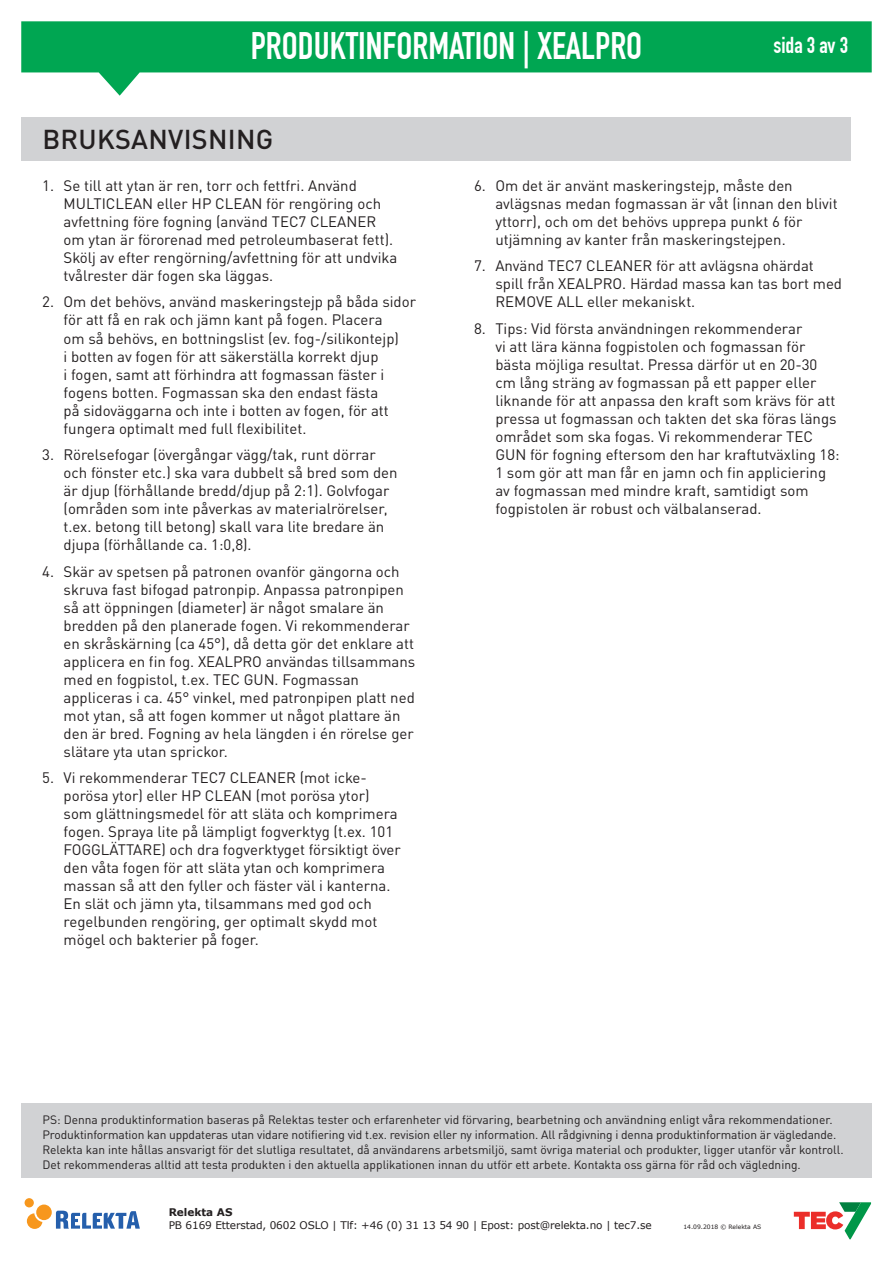
<style>
.page{position:relative;width:893px;height:1263px;background:#fff}
.page>*{position:absolute;margin:0;border:0;box-sizing:border-box;transform-origin:0 0}
.t1{font:37.5px "DIN Engschrift LT";color:#fff}
.Titler{font:500 27px "DIN Pro";letter-spacing:.01em;color:#231f20}
.t2{font:22.5px "DIN Engschrift LT";color:#fff}
.t3{font:15px/18px "DIN Pro";color:#231f20}
.t4{font:12px/15px "DIN Pro";color:#231f20}
.t5{font:10.5px "Verdana";letter-spacing:-.01em;color:#231f20}
.t6{font:700 10.5px "Verdana";color:#231f20}
.t7{font:6px "Verdana";color:#231f20}
</style>
<div class="page">
<svg style="left:27px;top:1213px;width:15px;height:16px"></svg>
<div style="left:25px;top:1198px;width:9px;height:9px;background:#f7971d;border-radius:50%"></div>
<svg style="left:56px;top:1211px;width:84px;height:17px"></svg>
<div style="left:36px;top:1204px;width:16px;height:16px;background:#f7971d;border-radius:50%"></div>
<svg style="left:794px;top:1202px;width:77px;height:37px"></svg>
<svg style="left:21px;top:21px;width:851px;height:75px;fill:#00a652"></svg>
<div style="left:21px;top:1103px;width:851px;height:75px;background:#d1d2d4"></div>
<div style="left:21px;top:117px;width:829px;height:44px;background:#d1d2d4"></div>
<h1 class="t1" style="left:251px;top:23px;width:375px">PRODUKTINFORMATION | XealPro</h1>
<h3 class="t2" style="left:773px;top:32px;width:76px">sida 3 av 3</h3>
<p class="Titler" style="left:42px;top:117px;width:232px">BRUKSANVISNING</p>
<p class="t3" style="left:64px;top:175px;width:335px;text-indent:-21px">1. Se till att ytan är ren, torr och fettfri. Använd MULTICLEAN eller HP CLEAN för rengöring och avfettning före fogning (använd TEC7 CLEANER om ytan är förorenad med petroleumbaserat fett).<br>Skölj av efter rengörning/avfettning för att undvika tvålrester där fogen ska läggas.</p>
<p class="t3" style="left:64px;top:292px;width:354px;text-indent:-21px">2. Om det behövs, använd maskeringstejp på båda sidor för att få en rak och jämn kant på fogen. Placera<br>om så behövs, en bottningslist (ev. fog-/silikontejp)<br>i botten av fogen för att säkerställa korrekt djup<br>i fogen, samt att förhindra att fogmassan fäster i fogens botten. Fogmassan ska den endast fästa<br>på sidoväggarna och inte i botten av fogen, för att fungera optimalt med full flexibilitet.</p>
<p class="t3" style="left:64px;top:444px;width:336px;text-indent:-21px">3. Rörelsefogar (övergångar vägg/tak, runt dörrar och fönster etc.) ska vara dubbelt så bred som den är djup (förhållande bredd/djup på 2:1). Golvfogar (områden som inte påverkas av materialrörelser, t.ex. betong till betong) skall vara lite bredare än djupa (förhållande ca. 1:0,8).</p>
<p class="t3" style="left:64px;top:561px;width:353px;text-indent:-21px">4. Skär av spetsen på patronen ovanför gängorna och skruva fast bifogad patronpip. Anpassa patronpipen så att öppningen (diameter) är något smalare än bredden på den planerade fogen. Vi rekommenderar en skråskärning (ca 45°), då detta gör det enklare att applicera en fin fog. XEALPRO användas tillsammans med en fogpistol, t.ex. TEC GUN. Fogmassan appliceras i ca. 45° vinkel, med patronpipen platt ned mot ytan, så att fogen kommer ut något plattare än den är bred. Fogning av hela längden i én rörelse ger slätare yta utan sprickor.</p>
<p class="t3" style="left:64px;top:767px;width:339px;text-indent:-21px">5. Vi rekommenderar TEC7 CLEANER (mot icke&shy;porösa ytor) eller HP CLEAN (mot porösa ytor) som glättningsmedel för att släta och komprimera fogen. Spraya lite på lämpligt fogverktyg (t.ex. 101<br>FOGGLÄTTARE) och dra fogverktyget försiktigt över den våta fogen för att släta ytan och komprimera massan så att den fyller och fäster väl i kanterna.<br>En slät och jämn yta, tilsammans med god och regelbunden rengöring, ger optimalt skydd mot mögel och bakterier på foger.</p>
<p class="t3" style="left:495px;top:175px;width:344px;text-indent:-21px">6. Om det är använt maskeringstejp, måste den avlägsnas medan fogmassan är våt (innan den blivit yttorr), och om det behövs upprepa punkt 6 för utjämning av kanter från maskeringstejpen.</p>
<p class="t3" style="left:495px;top:256px;width:348px;text-indent:-21px">7. Använd TEC7 CLEANER för att avlägsna ohärdat spill från XEALPRO. Härdad massa kan tas bort med<br>REMOVE ALL eller mekaniskt.</p>
<p class="t3" style="left:495px;top:318px;width:346px;text-indent:-21px">8. Tips: Vid första användningen rekommenderar<br>vi att lära känna fogpistolen och fogmassan för bästa möjliga resultat. Pressa därför ut en 20-30 cm lång sträng av fogmassan på ett papper eller liknande för att anpassa den kraft som krävs för att pressa ut fogmassan och takten det ska föras längs området som ska fogas. Vi rekommenderar TEC GUN för fogning eftersom den har kraftutväxling 18:<br>1 som gör att man får en jamn och fin appliciering av fogmassan med mindre kraft, samtidigt som fogpistolen är robust och välbalanserad.</p>
<p class="t4" style="left:43px;top:1110px;width:802px">PS: Denna produktinformation baseras på Relektas tester och erfarenheter vid förvaring, bearbetning och användning enligt våra rekommendationer.<br>Produktinformation kan uppdateras utan vidare notifiering vid t.ex. revision eller ny information. All rådgivning i denna produktinformation är vägledande.<br>Relekta kan inte hållas ansvarigt för det slutliga resultatet, då användarens arbetsmiljö, samt övriga material och produkter, ligger utanför vår kontroll.<br>Det rekommenderas alltid att testa produkten i den aktuella applikationen innan du utför ett arbete. Kontakta oss gärna för råd och vägledning.</p>
<p class="t6" style="left:169px;top:1205px;width:65px">Relekta AS</p>
<p class="t5" style="left:169px;top:1218px;width:484px">PB 6169 Etterstad, 0602 OSLO | Tlf: +46 (0) 31 13 54 90 | Epost: post@relekta.no | tec7.se</p>
<p class="t7" style="left:683px;top:1223px;width:79px">14.09.2018 © Relekta AS</p>
</div>
